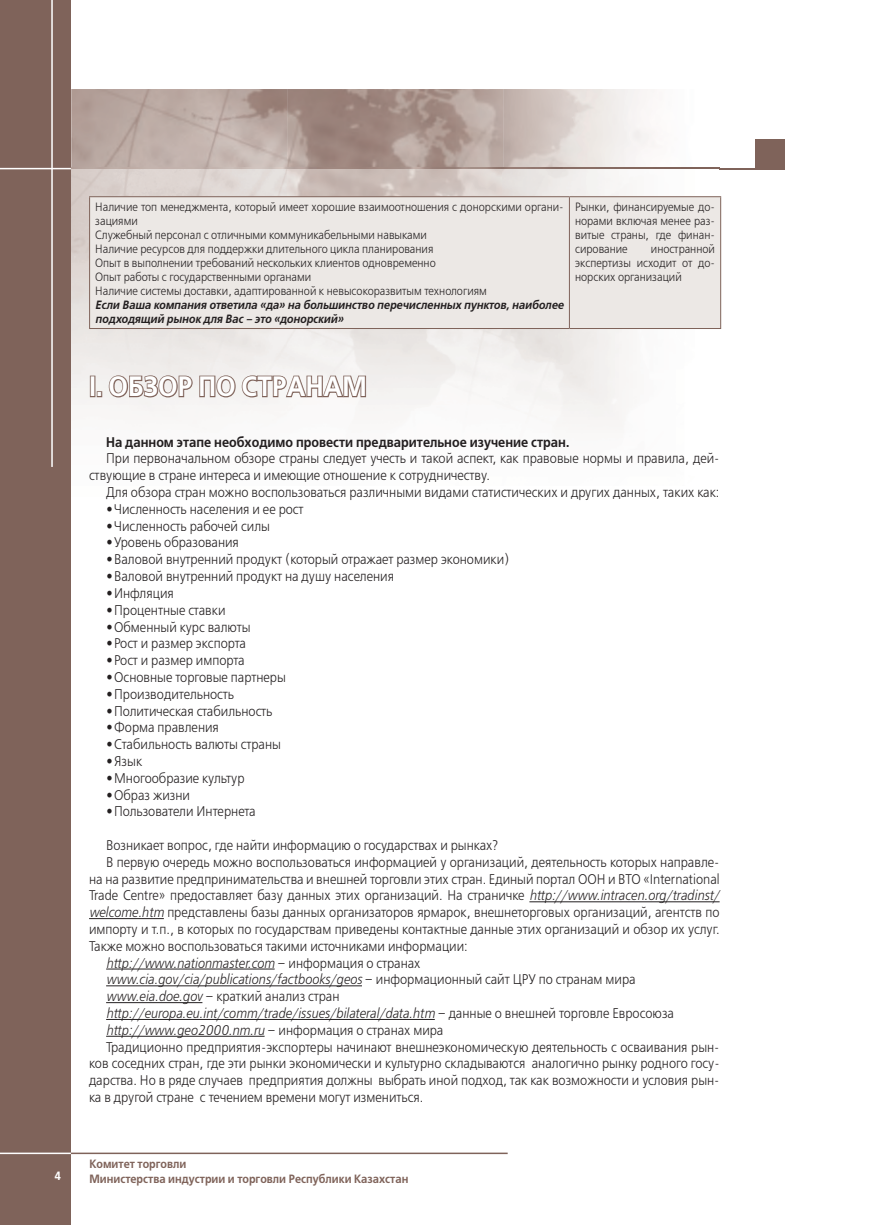
<style>
.page{position:relative;width:874px;height:1225px;background:#fff}
.page>*{position:absolute;margin:0;border:0;box-sizing:border-box;transform-origin:0 0}
.t1{font:700 28px "DS Free Set";color:#fff;scale:.9 1}
.t2{font:14px/16.8px "DS Free Set";color:#231f20;scale:.9 1}
.t3{font:italic 14px "DS Free Set";color:#231f20;scale:.9 1}
.t4{font:700 14px "DS Free Set";color:#231f20;scale:.9 1}
.t5{font:12px/14px "DS Free Set";color:#231f20;text-align:justify;scale:.9 1}
.t6{font:italic 700 12px/14px "DS Free Set";color:#231f20;scale:.9 1}
.t7{font:700 12px/14.4px "DS Free Set";color:#7f635a;scale:.9 1}
.t8{font:700 12px "DS Free Set";color:#fff;scale:.9 1}
.s1{font-weight:700;font-style:italic}
.s2{font-style:italic}
.s3{font-style:normal}
</style>
<div class="page">
<hr style="left:71px;top:168px;width:713px;height:1px;background:#7f635a">
<hr style="left:71px;top:1152px;width:436px;height:2px;background:#7f635a">
<div style="left:0;top:0;width:71px;height:1225px;background:#7f635a"></div>
<hr style="left:51px;top:0;width:2px;height:467px;background:#fff">
<hr style="left:0;top:168px;width:71px;height:1px;background:#fff">
<hr style="left:0;top:1152px;width:71px;height:2px;background:#fff">
<div style="left:755px;top:139px;width:29px;height:29px;background:#7f635a"></div>
<img style="left:71px;top:89px;width:216px;height:79px">
<img style="left:287px;top:89px;width:216px;height:79px">
<img style="left:503px;top:89px;width:216px;height:79px">
<img style="left:71px;top:168px;width:566px;height:259px">
<hr style="left:529px;top:901px;width:190px;height:1px;background:#231f20">
<hr style="left:89px;top:918px;width:75px;height:1px;background:#231f20">
<hr style="left:106px;top:968px;width:168px;height:1px;background:#231f20">
<hr style="left:106px;top:985px;width:256px;height:1px;background:#231f20">
<hr style="left:106px;top:1002px;width:96px;height:1px;background:#231f20">
<hr style="left:106px;top:1019px;width:328px;height:1px;background:#231f20">
<hr style="left:106px;top:1036px;width:158px;height:1px;background:#231f20">
<div style="left:90px;top:197px;width:629px;height:131px;background:#ece8e5"></div>
<hr style="left:89px;top:196px;width:480px;height:1px;background:#7f635a">
<hr style="left:89px;top:197px;width:1px;height:131px;background:#7f635a">
<hr style="left:569px;top:196px;width:151px;height:1px;background:#7f635a">
<hr style="left:568px;top:197px;width:1px;height:131px;background:#7f635a">
<hr style="left:719px;top:197px;width:1px;height:131px;background:#7f635a">
<hr style="left:89px;top:328px;width:480px;height:1px;background:#7f635a">
<hr style="left:569px;top:328px;width:151px;height:1px;background:#7f635a">
<div style="left:90px;top:375px;width:5px;height:22px;border:2px solid #7f635a"></div>
<svg style="left:97px;top:391px;width:5px;height:6px"></svg>
<svg style="left:108px;top:365px;width:259px;height:45px"></svg>
<p class="t8" style="left:54px;top:1168px;width:9px">4</p>
<p class="t5" style="left:95px;top:200px;width:521px;text-align:left">Наличие топ менеджмента, который имеет хорошие взаимоотношения с донорскими органи&shy;зациями<br>Служебный персонал с отличными коммуникабельными навыками<br>Наличие ресурсов для поддержки длительного цикла планирования<br>Опыт в выполнении требований нескольких клиентов одновременно<br>Опыт работы с государственными органами<br>Наличие системы доставки, адаптированной к невысокоразвитым технологиям</p>
<p class="t6" style="left:95px;top:298px;width:521px">Если Ваша компания ответила «да» на большинство перечисленных пунктов, наиболее подходящий рынок для Вас – это «донорский»</p>
<p class="t5" style="left:574px;top:200px;width:157px">Рынки, финансируемые до&shy;норами включая менее раз&shy;витые страны, где финан&shy;сирование</p>
<p class="t5" style="left:574px;top:242px;width:157px;text-indent:76px">иностранной экспертизы исходит от до&shy;норских организаций</p>
<h1 class="t1" style="left:89px;top:370px;width:310px">I. ОБЗОР ПО СТРАНАМ</h1>
<p class="t4" style="left:106px;top:433px;width:516px">На данном этапе необходимо провести предварительное изучение стран.</p>
<p class="t2" style="left:89px;top:450px;width:701px;text-indent:17px">При первоначальном обзоре страны следует учесть и такой аспект, как правовые нормы и правила, дей&shy;ствующие в стране интереса и имеющие отношение к сотрудничеству.</p>
<p class="t2" style="left:106px;top:484px;width:682px">Для обзора стран можно воспользоваться различными видами статистических и других данных, таких как:</p>
<p class="t2" style="left:106px;top:501px;width:221px"><span class="s1">•</span> Численность населения и ее рост</p>
<p class="t2" style="left:106px;top:518px;width:183px"><span class="s1">•</span> Численность рабочей силы</p>
<p class="t2" style="left:106px;top:534px;width:149px"><span class="s1">•</span> Уровень образования</p>
<p class="t2" style="left:106px;top:551px;width:449px"><span class="s1">•</span> Валовой внутренний продукт (который отражает размер экономики)</p>
<p class="t2" style="left:106px;top:568px;width:321px"><span class="s1">•</span> Валовой внутренний продукт на душу населения</p>
<p class="t2" style="left:106px;top:585px;width:77px"><span class="s1">•</span> Инфляция</p>
<p class="t2" style="left:106px;top:602px;width:134px"><span class="s1">•</span> Процентные ставки</p>
<p class="t2" style="left:106px;top:618px;width:162px"><span class="s1">•</span> Обменный курс валюты</p>
<p class="t2" style="left:106px;top:635px;width:157px"><span class="s1">•</span> Рост и размер экспорта</p>
<p class="t2" style="left:106px;top:652px;width:155px"><span class="s1">•</span> Рост и размер импорта</p>
<p class="t2" style="left:106px;top:669px;width:201px"><span class="s1">•</span> Основные торговые партнеры</p>
<p class="t2" style="left:106px;top:686px;width:144px"><span class="s1">•</span> Производительность</p>
<p class="t2" style="left:106px;top:702px;width:186px"><span class="s1">•</span> Политическая стабильность</p>
<p class="t2" style="left:106px;top:719px;width:127px"><span class="s1">•</span> Форма правления</p>
<p class="t2" style="left:106px;top:736px;width:196px"><span class="s1">•</span> Стабильность валюты страны</p>
<p class="t2" style="left:106px;top:753px;width:42px"><span class="s1">•</span> Язык</p>
<p class="t2" style="left:106px;top:770px;width:155px"><span class="s1">•</span> Многообразие культур</p>
<p class="t2" style="left:106px;top:786px;width:95px"><span class="s1">•</span> Образ жизни</p>
<p class="t2" style="left:106px;top:803px;width:168px"><span class="s1">•</span> Пользователи Интернета</p>
<p class="t2" style="left:106px;top:837px;width:436px">Возникает вопрос, где найти информацию о государствах и рынках?</p>
<p class="t2" style="left:106px;top:854px;width:682px">В первую очередь можно воспользоваться информацией у организаций, деятельность которых направле-</p>
<p class="t2" style="left:89px;top:870px;width:701px">на на развитие предпринимательства и внешней торговли этих стран. Единый портал ООН и ВТО «International</p>
<p class="t2" style="left:89px;top:887px;width:701px">Trade Centre» предоставляет базу данных этих организаций. На страничке <span class="s2">http://www.intracen.org/tradinst/</span></p>
<p class="t2" style="left:89px;top:904px;width:701px"><span class="s2">welcome.htm</span> представлены базы данных организаторов ярмарок, внешнеторговых организаций, агентств по</p>
<p class="t2" style="left:89px;top:921px;width:701px">импорту и т.п., в которых по государствам приведены контактные данные этих организаций и обзор их услуг.</p>
<p class="t2" style="left:89px;top:938px;width:422px">Также можно воспользоваться такими источниками информации:</p>
<p class="t3" style="left:106px;top:954px;width:351px">http://www.nationmaster.com <span class="s3">– информация о странах</span></p>
<p class="t3" style="left:106px;top:971px;width:589px">www.cia.gov/cia/publications/factbooks/geos <span class="s3">– информационный сайт ЦРУ по странам мира</span></p>
<p class="t2" style="left:106px;top:988px;width:261px"><span class="s2">www.eia.doe.gov</span> – краткий анализ стран</p>
<p class="t3" style="left:106px;top:1005px;width:632px">http://europa.eu.int/comm/trade/issues/bilateral/data.htm <span class="s3">– данные о внешней торговле Евросоюза</span></p>
<p class="t3" style="left:106px;top:1022px;width:376px">http://www.geo2000.nm.ru <span class="s3">– информация о странах мира</span></p>
<p class="t2" style="left:106px;top:1038px;width:682px">Традиционно предприятия-экспортеры начинают внешнеэкономическую деятельность с осваивания рын-</p>
<p class="t2" style="left:89px;top:1055px;width:701px">ков соседних стран, где эти рынки экономически и культурно складываются аналогично рынку родного госу-</p>
<p class="t2" style="left:89px;top:1072px;width:701px">дарства. Но в ряде случаев предприятия должны выбрать иной подход, так как возможности и условия рын-</p>
<p class="t2" style="left:89px;top:1089px;width:373px">ка в другой стране с течением времени могут измениться.</p>
<p class="t7" style="left:89px;top:1157px;width:356px">Комитет торговли<br>Министерства индустрии и торговли Республики Казахстан</p>
</div>
